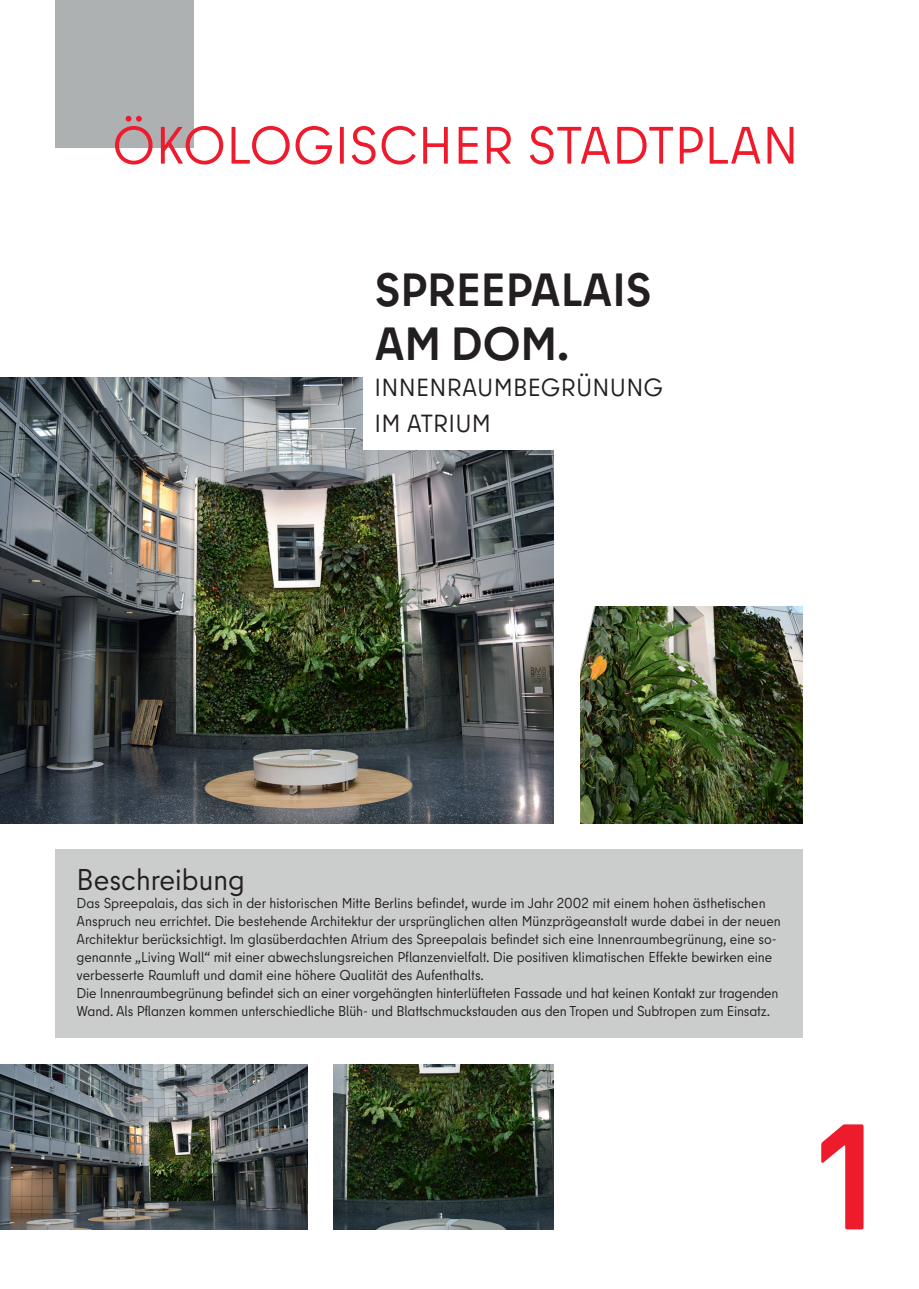
<style>
.page{position:relative;width:919px;height:1289px;background:#fff}
.page>*{position:absolute;margin:0;border:0;box-sizing:border-box;transform-origin:0 0}
.t1{font:700 150px "Berlin Type";color:#ee1b2d}
.t2{font:52.5px "Berlin Type";letter-spacing:.01em;color:#ee1b2d}
.t3{font:700 46.5px/54px "Berlin Type";color:#231f20}
.t4{font:30px "Berlin Type";color:#231f20}
.t5{font:24.75px/36px "Berlin Type";letter-spacing:.01em;color:#231f20}
.t6{font:14.25px/18px "Berlin Type";color:#231f20}
</style>
<div class="page">
<div style="left:55px;top:0;width:139px;height:147px;background:#aeb1b2"></div>
<div style="left:55px;top:849px;width:747px;height:188px;background:#cbcccc"></div>
<img style="left:0;top:377px;width:553px;height:446px">
<img style="left:580px;top:606px;width:222px;height:217px">
<img style="left:333px;top:1064px;width:220px;height:165px">
<img style="left:1px;top:1064px;width:307px;height:165px">
<div style="left:363px;top:375px;width:465px;height:74px;background:#fff"></div>
<h2 class="t2" style="left:112px;top:113px;width:687px">ÖKOLOGISCHER STADTPLAN</h2>
<h3 class="t3" style="left:374px;top:263px;width:278px">SPREEPALAIS<br>AM DOM.</h3>
<h3 class="t5" style="left:374px;top:370px;width:290px">INNENRAUMBEGRÜNUNG<br>IM ATRIUM</h3>
<h3 class="t4" style="left:77px;top:860px;width:170px">Beschreibung</h3>
<p class="t6" style="left:77px;top:893px;width:705px">Das Spreepalais, das sich in der historischen Mitte Berlins befindet, wurde im Jahr 2002 mit einem hohen ästhetischen Anspruch neu errichtet. Die bestehende Architektur der ursprünglichen alten Münzprägeanstalt wurde dabei in der neuen Architektur berücksichtigt. Im glasüberdachten Atrium des Spreepalais befindet sich eine Innenraumbegrünung, eine so&shy;genannte „Living Wall“ mit einer abwechslungsreichen Pflanzenvielfalt. Die positiven klimatischen Effekte bewirken eine verbesserte Raumluft und damit eine höhere Qualität des Aufenthalts.<br>Die Innenraumbegrünung befindet sich an einer vorgehängten hinterlüfteten Fassade und hat keinen Kontakt zur tragenden Wand. Als Pflanzen kommen unterschiedliche Blüh- und Blattschmuckstauden aus den Tropen und Subtropen zum Einsatz.</p>
<h1 class="t1" style="left:817px;top:1080px;width:60px">1</h1>
</div>
